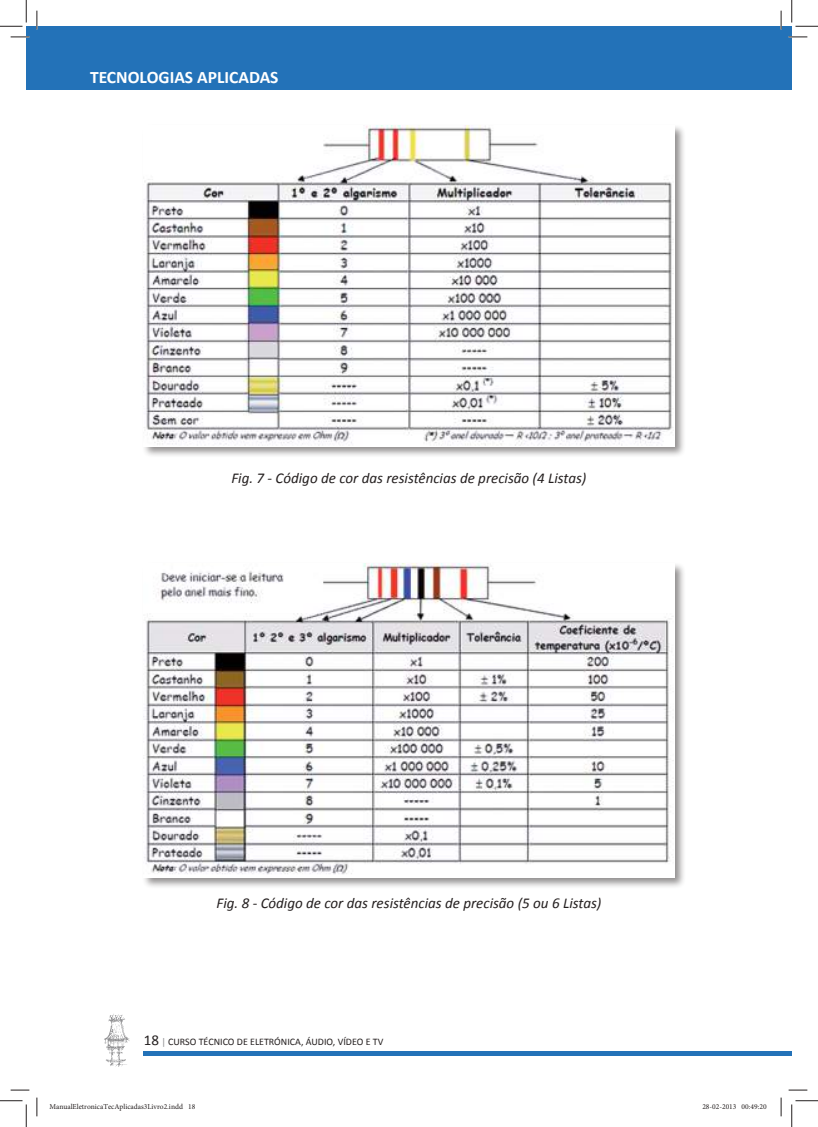
<style>
.page{position:relative;width:818px;height:1127px;background:#fff}
.page>*{position:absolute;margin:0;border:0;box-sizing:border-box;transform-origin:0 0}
.t1{font:700 17.5px "Calibri";color:#fff}
.t2{font:italic 15px "Calibri";color:#241f1f}
.t3{font:10px "Calibri";color:#241f1f}
.t4{font:7.5px "Minion Pro";color:#241f1f}
.s1{font-size:15px}
.s2{color:#919193}
</style>
<div class="page">
<div style="left:144px;top:1050px;width:648px;height:5px;background:#2372b8"></div>
<div style="left:26px;top:26px;width:766px;height:64px;background:#2372b8"></div>
<div style="left:141px;top:124px;width:545px;height:334px;background:#241f1f;opacity:.5"></div>
<img style="left:143px;top:125px;width:532px;height:321px">
<div style="left:141px;top:561px;width:545px;height:327px;background:#241f1f;opacity:.5"></div>
<img style="left:143px;top:563px;width:532px;height:314px">
<svg style="left:11px;top:36px;width:18px;height:2px"></svg>
<svg style="left:788px;top:36px;width:19px;height:2px"></svg>
<svg style="left:11px;top:1089px;width:18px;height:1px"></svg>
<svg style="left:788px;top:1089px;width:19px;height:1px"></svg>
<svg style="left:36px;top:11px;width:2px;height:18px"></svg>
<svg style="left:36px;top:1097px;width:2px;height:18px"></svg>
<svg style="left:780px;top:11px;width:2px;height:18px"></svg>
<svg style="left:780px;top:1097px;width:2px;height:18px"></svg>
<svg style="left:0;top:0;width:27px;height:27px"></svg>
<svg style="left:0;top:1100px;width:27px;height:26px"></svg>
<svg style="left:791px;top:0;width:27px;height:27px"></svg>
<svg style="left:791px;top:1100px;width:27px;height:26px"></svg>
<svg style="left:104px;top:1014px;width:91px;height:53px"></svg>
<p class="t1" style="left:90px;top:66px;width:190px">TECNOLOGIAS APLICADAS</p>
<p class="t2" style="left:231px;top:467px;width:357px">Fig. 7 - Código de cor das resistências de precisão (4 Listas)</p>
<p class="t2" style="left:217px;top:892px;width:386px">Fig. 8 - Código de cor das resistências de precisão (5 ou 6 Listas)</p>
<p class="t3" style="left:144px;top:1035px;width:241px"><span class="s1">18</span> <span class="s2">|</span> CURSO TÉCNICO DE ELETRÓNICA, ÁUDIO, VÍDEO E TV</p>
<p class="t4" style="left:49px;top:1101px;width:147px">ManualEletronicaTecAplicadas3Livro2.indd 18</p>
<p class="t4" style="left:702px;top:1101px;width:66px">28-02-2013 00:49:20</p>
</div>
